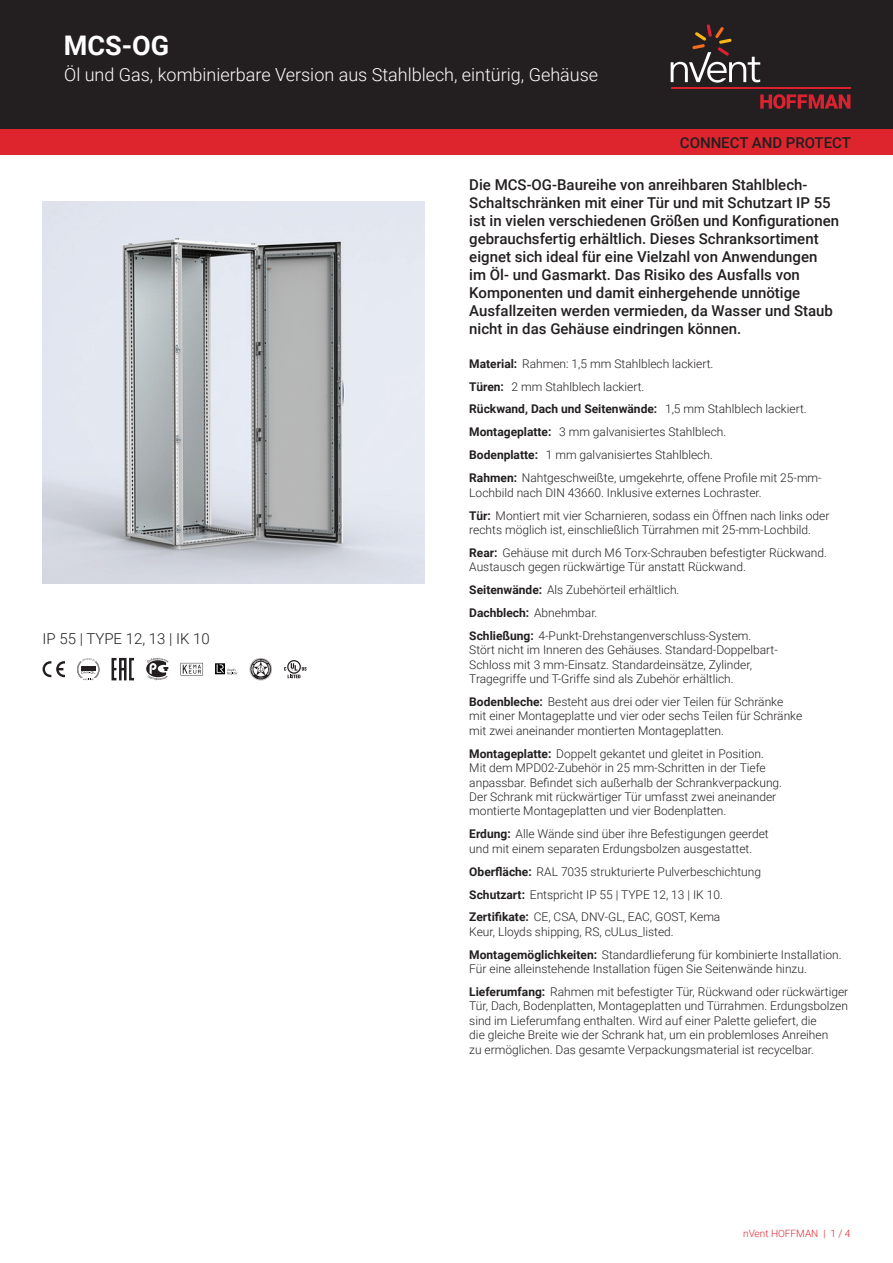
<style>
.page{position:relative;width:893px;height:1263px;background:#fff}
.page>*{position:absolute;margin:0;border:0;box-sizing:border-box;transform-origin:0 0}
.t1{font:700 27px "Roboto";color:#fff}
.t2{font:300 18px "Roboto";color:#fff}
.t3{font:500 15px/18px "Roboto";color:#231f20}
.t4{font:300 15px "Roboto";color:#231f20}
.t5{font:300 12px/23px "Roboto";color:#231f20}
.t6{font:300 10.05px "Roboto";color:#de252e}
.s1{font-weight:700}
</style>
<div class="page">
<div style="left:0;top:0;width:893px;height:129px;background:#231f20"></div>
<svg style="left:760px;top:94px;width:90px;height:15px"></svg>
<hr style="left:671px;top:88px;width:179px;height:1px;background:#db2230">
<svg style="left:671px;top:24px;width:89px;height:59px"></svg>
<div style="left:0;top:129px;width:893px;height:26px;background:#de252e"></div>
<img style="left:43px;top:202px;width:381px;height:382px">
<svg style="left:43px;top:661px;width:22px;height:16px"></svg>
<svg style="left:77px;top:658px;width:23px;height:22px"></svg>
<svg style="left:112px;top:658px;width:22px;height:22px"></svg>
<svg style="left:146px;top:658px;width:22px;height:22px"></svg>
<svg style="left:181px;top:663px;width:22px;height:12px"></svg>
<svg style="left:215px;top:663px;width:23px;height:12px"></svg>
<svg style="left:250px;top:658px;width:22px;height:22px"></svg>
<svg style="left:284px;top:660px;width:23px;height:18px"></svg>
<h1 class="t1" style="left:64px;top:27px;width:107px">MCS-OG</h1>
<h2 class="t2" style="left:64px;top:62px;width:535px">Öl und Gas, kombinierbare Version aus Stahlblech, eintürig, Gehäuse</h2>
<p class="t3" style="left:680px;top:133px;width:173px">CONNECT AND PROTECT</p>
<p class="t4" style="left:43px;top:628px;width:169px">IP 55 | TYPE 12, 13 | IK 10</p>
<p class="t3" style="left:469px;top:175px;width:371px">Die MCS-OG-Baureihe von anreihbaren Stahlblech-Schaltschränken mit einer Tür und mit Schutzart IP 55 ist in vielen verschiedenen Größen und Konfigurationen gebrauchsfertig erhältlich. Dieses Schranksortiment eignet sich ideal für eine Vielzahl von Anwendungen<br>im Öl- und Gasmarkt. Das Risiko des Ausfalls von Komponenten und damit einhergehende unnötige Ausfallzeiten werden vermieden, da Wasser und Staub nicht in das Gehäuse eindringen können.</p>
<p class="t5" style="left:469px;top:351px;width:354px"><span class="s1">Material:</span> Rahmen: 1,5 mm Stahlblech lackiert.<br><span class="s1">Türen:</span> 2 mm Stahlblech lackiert.<br><span class="s1">Rückwand, Dach und Seitenwände:</span> 1,5 mm Stahlblech lackiert.<br><span class="s1">Montageplatte:</span> 3 mm galvanisiertes Stahlblech.<br><span class="s1">Bodenplatte:</span> 1 mm galvanisiertes Stahlblech.<br><span class="s1">Rahmen:</span> Nahtgeschweißte, umgekehrte, offene Profile mit 25-mm-</p>
<p class="t5" style="left:469px;top:480px;width:362px">Lochbild nach DIN 43660. Inklusive externes Lochraster.<br><span class="s1">Tür:</span> Montiert mit vier Scharnieren, sodass ein Öffnen nach links oder</p>
<p class="t5" style="left:469px;top:518px;width:359px">rechts möglich ist, einschließlich Türrahmen mit 25-mm-Lochbild.<br><span class="s1">Rear:</span> Gehäuse mit durch M6 Torx-Schrauben befestigter Rückwand.</p>
<p class="t5" style="left:469px;top:555px;width:284px">Austausch gegen rückwärtige Tür anstatt Rückwand.<br><span class="s1">Seitenwände:</span> Als Zubehörteil erhältlich.<br><span class="s1">Dachblech:</span> Abnehmbar.<br><span class="s1">Schließung:</span> 4-Punkt-Drehstangenverschluss-System.</p>
<p class="t5" style="left:469px;top:642px;width:310px;line-height:14.4px">Stört nicht im Inneren des Gehäuses. Standard-Doppelbart-<br>Schloss mit 3 mm-Einsatz. Standardeinsätze, Zylinder,<br>Tragegriffe und T-Griffe sind als Zubehör erhältlich.</p>
<p class="t5" style="left:469px;top:694px;width:334px;line-height:14.4px"><span class="s1">Bodenbleche:</span> Besteht aus drei oder vier Teilen für Schränke mit einer Montageplatte und vier oder sechs Teilen für Schränke mit zwei aneinander montierten Montageplatten.</p>
<p class="t5" style="left:469px;top:746px;width:314px;line-height:14.4px"><span class="s1">Montageplatte:</span> Doppelt gekantet und gleitet in Position.<br>Mit dem MPD02-Zubehör in 25 mm-Schritten in der Tiefe anpassbar. Befindet sich außerhalb der Schrankverpackung.<br>Der Schrank mit rückwärtiger Tür umfasst zwei aneinander montierte Montageplatten und vier Bodenplatten.</p>
<p class="t5" style="left:469px;top:826px;width:301px;line-height:14.4px"><span class="s1">Erdung:</span> Alle Wände sind über ihre Befestigungen geerdet und mit einem separaten Erdungsbolzen ausgestattet.</p>
<p class="t5" style="left:469px;top:859px;width:293px"><span class="s1">Oberfläche:</span> RAL 7035 strukturierte Pulverbeschichtung<br><span class="s1">Schutzart:</span> Entspricht IP 55 | TYPE 12, 13 | IK 10.<br><span class="s1">Zertifikate:</span> CE, CSA, DNV-GL, EAC, GOST, Kema</p>
<p class="t5" style="left:469px;top:920px;width:374px">Keur, Lloyds shipping, RS, cULus_listed.<br><span class="s1">Montagemöglichkeiten:</span> Standardlieferung für kombinierte Installation.</p>
<p class="t5" style="left:469px;top:957px;width:380px">Für eine alleinstehende Installation fügen Sie Seitenwände hinzu.<br><span class="s1">Lieferumfang:</span> Rahmen mit befestigter Tür, Rückwand oder rückwärtiger</p>
<p class="t5" style="left:469px;top:998px;width:380px;line-height:14.4px">Tür, Dach, Bodenplatten, Montageplatten und Türrahmen. Erdungsbolzen sind im Lieferumfang enthalten. Wird auf einer Palette geliefert, die<br>die gleiche Breite wie der Schrank hat, um ein problemloses Anreihen<br>zu ermöglichen. Das gesamte Verpackungsmaterial ist recycelbar.</p>
<p class="t6" style="left:743px;top:1226px;width:109px">nVent HOFFMAN | 1 / 4</p>
</div>
